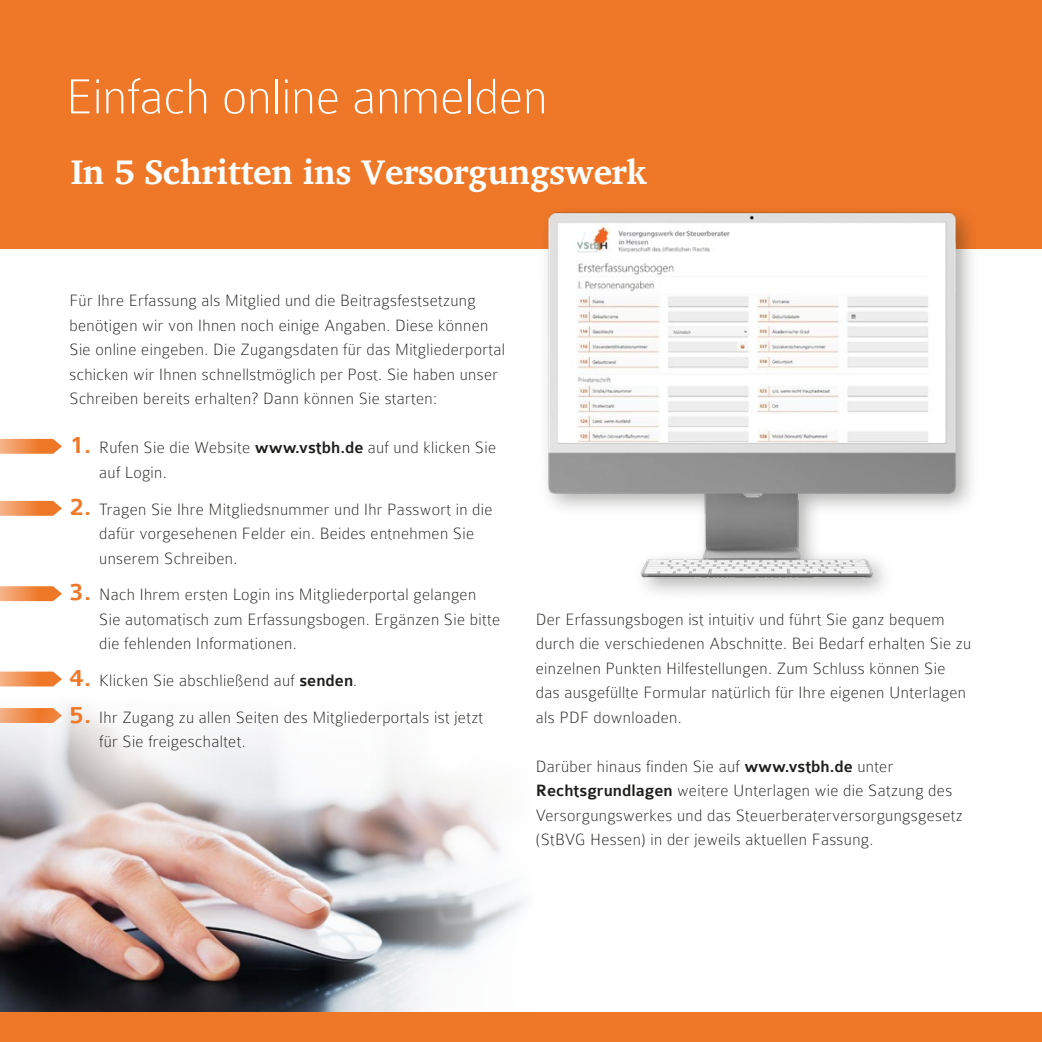
<style>
.page{position:relative;width:1042px;height:1042px;background:#fff}
.page>*{position:absolute;margin:0;border:0;box-sizing:border-box;transform-origin:0 0}
.t1{font:100 52.5px "Colaborate";color:#fff}
.t2{font:700 35px "Charis SIL";letter-spacing:-.01em;color:#fff}
.t3{font:100 17.5px/24.5px "Colaborate";letter-spacing:.02em;color:#1d1d1b}
.s1{font-weight:500;font-size:26.25px;color:#ef7728}
.s2{font-weight:500}
</style>
<div class="page">
<img style="left:0;top:723px;width:288px;height:289px">
<svg style="left:288px;top:759px;width:237px;height:253px"></svg>
<div style="left:0;top:1012px;width:1042px;height:30px;background:#ef7728"></div>
<div style="left:0;top:0;width:1041px;height:248px;background:#ef7728"></div>
<img style="left:515px;top:211px;width:502px;height:382px">
<svg style="left:0;top:439px;width:62px;height:15px"></svg>
<svg style="left:0;top:501px;width:62px;height:15px"></svg>
<svg style="left:0;top:586px;width:62px;height:15px"></svg>
<svg style="left:0;top:671px;width:62px;height:15px"></svg>
<svg style="left:0;top:708px;width:42px;height:15px"></svg>
<svg style="left:29px;top:658px;width:200px;height:200px"></svg>
<h1 class="t1" style="left:66px;top:70px;width:483px">Einfach online anmelden</h1>
<h2 class="t2" style="left:71px;top:151px;width:578px">In 5 Schritten ins Versorgungswerk</h2>
<p class="t3" style="left:69px;top:288px;width:437px">Für Ihre Erfassung als Mitglied und die Beitragsfestsetzung benötigen wir von Ihnen noch einige Angaben. Diese können Sie online eingeben. Die Zugangsdaten für das Mitgliederportal schicken wir Ihnen schnellstmöglich per Post. Sie haben unser Schreiben bereits erhalten? Dann können Sie starten:</p>
<p class="t3" style="left:99px;top:435px;width:398px;text-indent:-30px"><span class="s1">1.</span> Rufen Sie die Website <span class="s2">www.vstbh.de</span> auf und klicken Sie auf Login.</p>
<p class="t3" style="left:99px;top:497px;width:395px;text-indent:-30px"><span class="s1">2.</span> Tragen Sie Ihre Mitgliedsnummer und Ihr Passwort in die dafür vorgesehenen Felder ein. Beides entnehmen Sie unserem Schreiben.</p>
<p class="t3" style="left:99px;top:582px;width:402px;text-indent:-30px"><span class="s1">3.</span> Nach Ihrem ersten Login ins Mitgliederportal gelangen<br>Sie automatisch zum Erfassungsbogen. Ergänzen Sie bitte die fehlenden Informationen.</p>
<p class="t3" style="left:69px;top:668px;width:289px"><span class="s1">4.</span> Klicken Sie abschließend auf <span class="s2">senden</span>.</p>
<p class="t3" style="left:99px;top:705px;width:385px;text-indent:-30px"><span class="s1">5.</span> Ihr Zugang zu allen Seiten des Mitgliederportals ist jetzt für Sie freigeschaltet.</p>
<p class="t3" style="left:536px;top:607px;width:437px">Der Erfassungsbogen ist intuitiv und führt Sie ganz bequem durch die verschiedenen Abschnitte. Bei Bedarf erhalten Sie zu einzelnen Punkten Hilfestellungen. Zum Schluss können Sie das ausgefüllte Formular natürlich für Ihre eigenen Unterlagen als PDF downloaden.</p>
<p class="t3" style="left:536px;top:754px;width:428px">Darüber hinaus finden Sie auf <span class="s2">www.vstbh.de</span> unter <span class="s2">Rechtsgrundlagen</span> weitere Unterlagen wie die Satzung des Versorgungswerkes und das Steuerberaterversorgungsgesetz (StBVG Hessen) in der jeweils aktuellen Fassung.</p>
</div>
